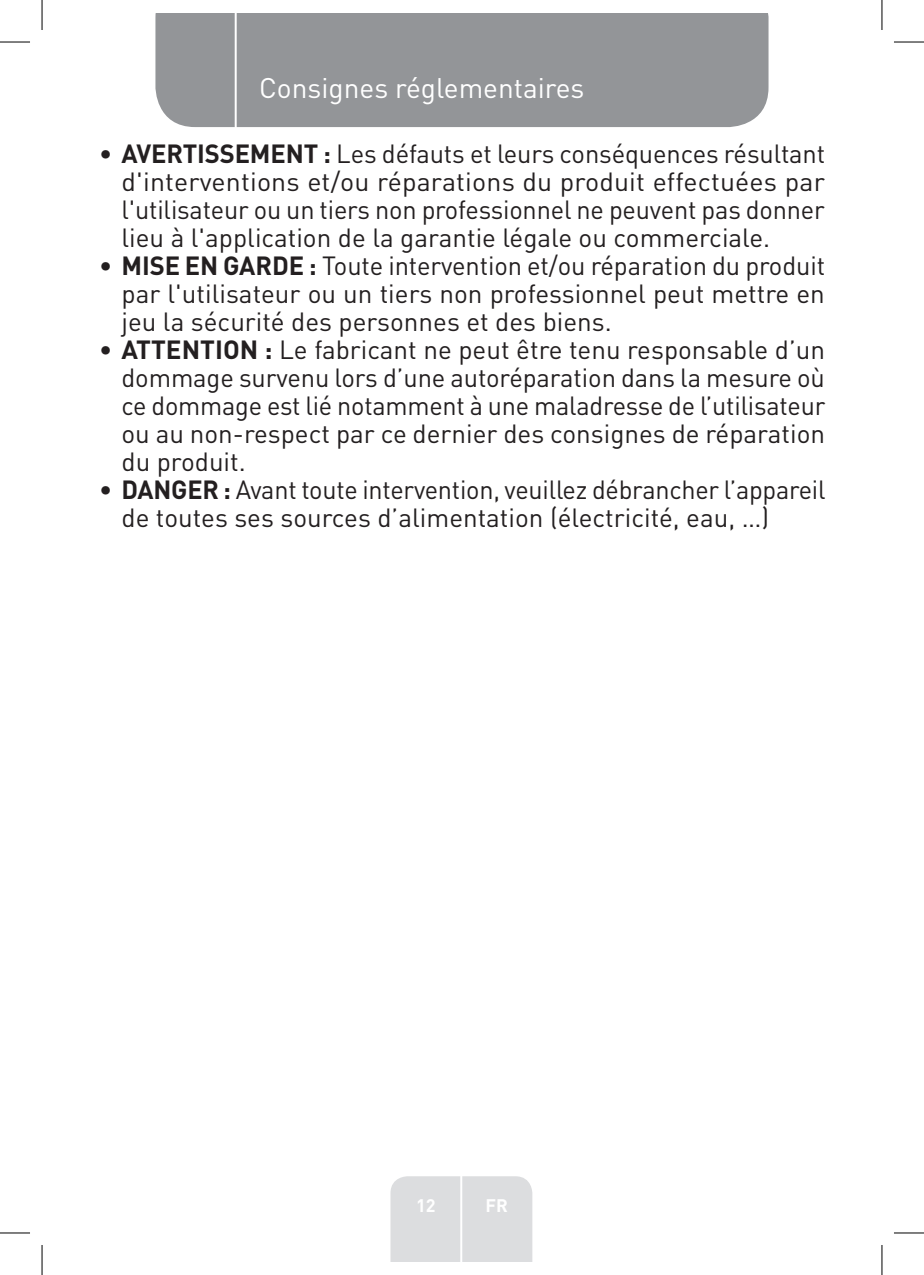
<style>
.page{position:relative;width:924px;height:1275px;background:#fff}
.page>*{position:absolute;margin:0;border:0;box-sizing:border-box;transform-origin:0 0}
.t1{font:28px "DIN Pro";color:#fff}
.t2{font:26px/28px "DIN Pro";color:#231f20;text-align:justify}
.t3{font:700 18px "DIN Pro";color:#fff}
.s1{font-weight:700}
</style>
<div class="page">
<div style="left:155px;top:14px;width:613px;height:113px;background:#939598"></div>
<div style="left:390px;top:1176px;width:142px;height:85px;background:#dcdddf"></div>
<hr style="left:460px;top:1153px;width:2px;height:108px;background:#fff">
<hr style="left:234px;top:14px;width:2px;height:116px;background:#fff">
<hr style="left:0;top:42px;width:30px;height:1px;background:#000">
<hr style="left:893px;top:42px;width:30px;height:1px;background:#000">
<hr style="left:0;top:1232px;width:30px;height:1px;background:#000">
<hr style="left:893px;top:1232px;width:30px;height:1px;background:#000">
<hr style="left:42px;top:0;width:1px;height:30px;background:#000">
<hr style="left:42px;top:1245px;width:1px;height:30px;background:#000">
<hr style="left:881px;top:0;width:1px;height:30px;background:#000">
<hr style="left:881px;top:1245px;width:1px;height:30px;background:#000">
<p class="t1" style="left:259px;top:69px;width:326px">Consignes réglementaires</p>
<p class="t2" style="left:121px;top:138px;width:705px;text-indent:-23px">• <span class="s1">AVERTISSEMENT :</span> Les défauts et leurs conséquences résultant d'interventions et/ou réparations du produit effectuées par l'utilisateur ou un tiers non professionnel ne peuvent pas donner lieu à l'application de la garantie légale ou commerciale.</p>
<p class="t2" style="left:121px;top:250px;width:704px;text-indent:-23px">• <span class="s1">MISE EN GARDE :</span> Toute intervention et/ou réparation du produit par l'utilisateur ou un tiers non professionnel peut mettre en jeu la sécurité des personnes et des biens.</p>
<p class="t2" style="left:121px;top:334px;width:705px;text-indent:-23px">• <span class="s1">ATTENTION :</span> Le fabricant ne peut être tenu responsable d’un dommage survenu lors d’une autoréparation dans la mesure où ce dommage est lié notamment à une maladresse de l’utilisateur ou au non-respect par ce dernier des consignes de réparation du produit.</p>
<p class="t2" style="left:121px;top:474px;width:705px;text-indent:-23px">• <span class="s1">DANGER :</span> Avant toute intervention, veuillez débrancher l’appareil de toutes ses sources d’alimentation (électricité, eau, …)</p>
<p class="t3" style="left:416px;top:1190px;width:21px">12</p>
<p class="t3" style="left:485px;top:1190px;width:24px">FR</p>
</div>
